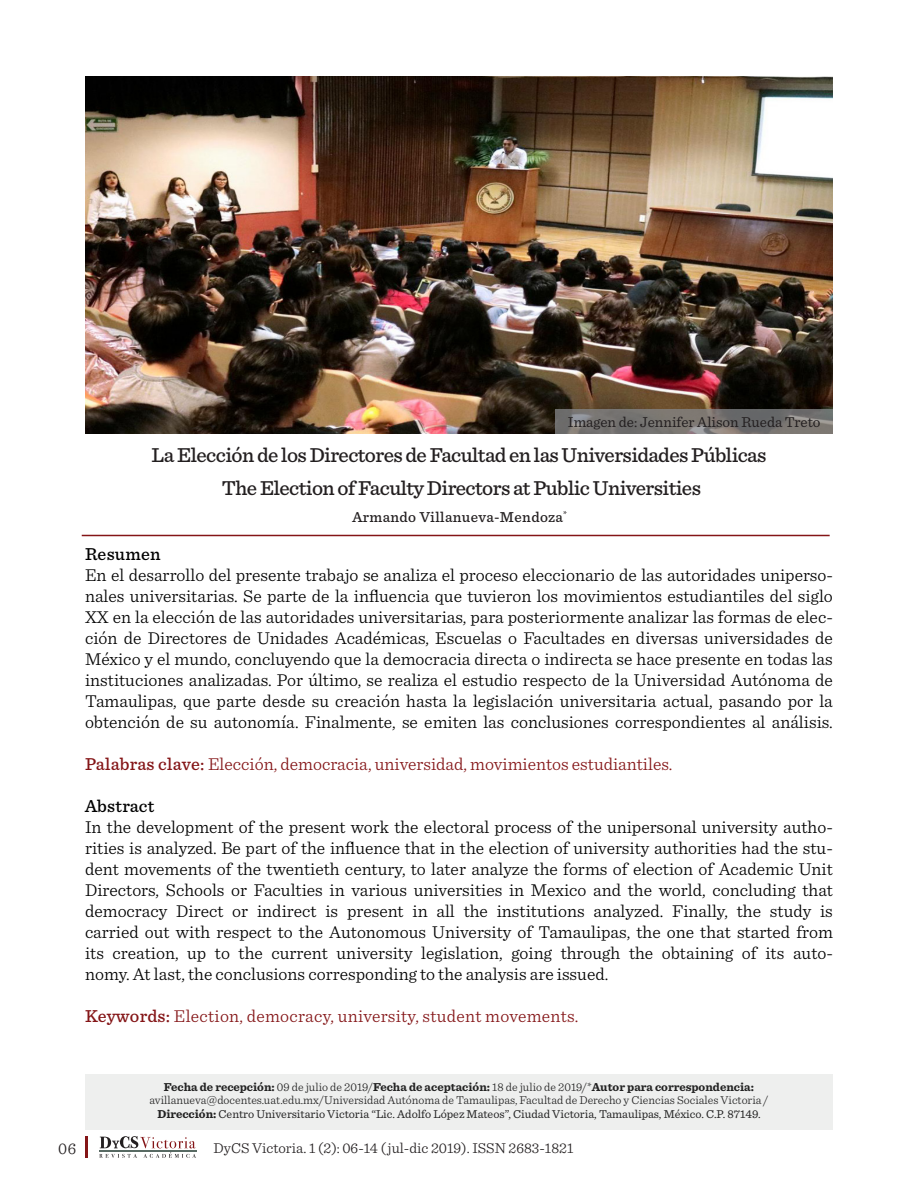
<style>
.page{position:relative;width:918px;height:1188px;background:#fff}
.page>*{position:absolute;margin:0;border:0;box-sizing:border-box;transform-origin:0 0}
.t1{font:500 21px "Sentinel";letter-spacing:-.025em;color:#231f20}
.SHIBIS{font:300 18px/21px "Sentinel";color:#000;text-align:justify}
.Paragraph_Style_1{font:300 18px/21px "Sentinel";color:#000}
.SHIBIS-2{font:300 18px "Sentinel";color:#841517}
.Paragraph_Style_1-2{font:300 18px "Sentinel";letter-spacing:.015em;color:#841517}
.SHIBIS-3{font:500 18px "Sentinel";letter-spacing:.015em;color:#000}
.t2{font:300 16.5px "Sentinel";color:#231f20}
.t3{font:300 15px "Sentinel";color:#231f20}
.t4{font:15px "Sentinel";color:#231f20}
.t5{font:500 15px "Sentinel";letter-spacing:.025em;color:#231f20}
.t6{font:300 12px "Sentinel";color:#222}
.t7{font:12px "Sentinel";color:#222}
.t8{font:700 12px "Sentinel";color:#222}
.s1{font-weight:500}
.s2{font-weight:300}
.s3{font-weight:700}
</style>
<div class="page">
<hr style="left:85px;top:1136px;width:3px;height:22px;background:#841517">
<svg style="left:99px;top:1136px;width:97px;height:22px"></svg>
<img style="left:85px;top:77px;width:748px;height:357px">
<div style="left:85px;top:1074px;width:748px;height:55px;background:#eeefee"></div>
<hr style="left:82px;top:535px;width:748px;height:1px;background:#841517">
<svg style="left:556px;top:409px;width:277px;height:25px;background:#777472"></svg>
<p class="t4" style="left:568px;top:411px;width:254px">Imagen de: Jennifer Alison Rueda Treto</p>
<p class="t1" style="left:152px;top:439px;width:616px">La Elección de los Directores de Facultad en las Universidades Públicas</p>
<p class="t1" style="left:222px;top:472px;width:481px">The Election of Faculty Directors at Public Universities</p>
<p class="t5" style="left:352px;top:506px;width:216px">Armando Villanueva-Mendoza<sup>*</sup></p>
<p class="SHIBIS-3" style="left:85px;top:540px;width:77px">Resumen</p>
<p class="SHIBIS" style="left:85px;top:563px;width:749px">En el desarrollo del presente trabajo se analiza el proceso eleccionario de las autoridades uniperso&shy;nales universitarias. Se parte de la influencia que tuvieron los movimientos estudiantiles del siglo XX en la elección de las autoridades universitarias, para posteriormente analizar las formas de elec-</p>
<p class="SHIBIS" style="left:85px;top:626px;width:749px">ción de Directores de Unidades Académicas, Escuelas o Facultades en diversas universidades de</p>
<p class="SHIBIS" style="left:85px;top:647px;width:749px">México y el mundo, concluyendo que la democracia directa o indirecta se hace presente en todas las</p>
<p class="SHIBIS" style="left:85px;top:668px;width:749px">instituciones analizadas. Por último, se realiza el estudio respecto de la Universidad Autónoma de Tamaulipas, que parte desde su creación hasta la legislación universitaria actual, pasando por la obtención de su autonomía. Finalmente, se emiten las conclusiones correspondientes al análisis.</p>
<p class="SHIBIS-2" style="left:85px;top:750px;width:589px"><span class="s1">Palabras clave:</span> Elección, democracia, universidad, movimientos estudiantiles.</p>
<p class="SHIBIS-3" style="left:85px;top:792px;width:71px">Abstract</p>
<p class="Paragraph_Style_1" style="left:85px;top:815px;width:749px">In the development of the present work the electoral process of the unipersonal university autho-</p>
<p class="Paragraph_Style_1" style="left:85px;top:836px;width:749px">rities is analyzed. Be part of the influence that in the election of university authorities had the stu-</p>
<p class="Paragraph_Style_1" style="left:85px;top:857px;width:749px">dent movements of the twentieth century, to later analyze the forms of election of Academic Unit<br>Directors, Schools or Faculties in various universities in Mexico and the world, concluding that</p>
<p class="Paragraph_Style_1" style="left:85px;top:899px;width:749px">democracy Direct or indirect is present in all the institutions analyzed. Finally, the study is</p>
<p class="Paragraph_Style_1" style="left:85px;top:920px;width:750px">carried out with respect to the Autonomous University of Tamaulipas, the one that started from</p>
<p class="Paragraph_Style_1" style="left:85px;top:941px;width:749px">its creation, up to the current university legislation, going through the obtaining of its auto-</p>
<p class="Paragraph_Style_1" style="left:85px;top:962px;width:525px">nomy. At last, the conclusions corresponding to the analysis are issued.</p>
<p class="Paragraph_Style_1-2" style="left:85px;top:1002px;width:495px"><span class="s1">Keywords:</span> Election, democracy, university, student movements.</p>
<p class="t8" style="left:164px;top:1077px;width:592px">Fecha de recepción: <span class="s2">09 de julio de 2019/</span>Fecha de aceptación: <span class="s2">18 de julio de 2019/*</span>Autor para correspondencia:</p>
<p class="t6" style="left:150px;top:1091px;width:620px">avillanueva@docentes.uat.edu.mx/Universidad Autónoma de Tamaulipas, Facultad de Derecho y Ciencias Sociales Victoria /</p>
<p class="t7" style="left:157px;top:1105px;width:605px"><span class="s3">Dirección:</span> Centro Universitario Victoria “Lic. Adolfo López Mateos”, Ciudad Victoria, Tamaulipas, México. C.P. 87149.</p>
<p class="t2" style="left:58px;top:1136px;width:19px">06</p>
<p class="t3" style="left:214px;top:1137px;width:361px">DyCS Victoria. 1 (2): 06-14 (jul-dic 2019). ISSN 2683-1821</p>
</div>
